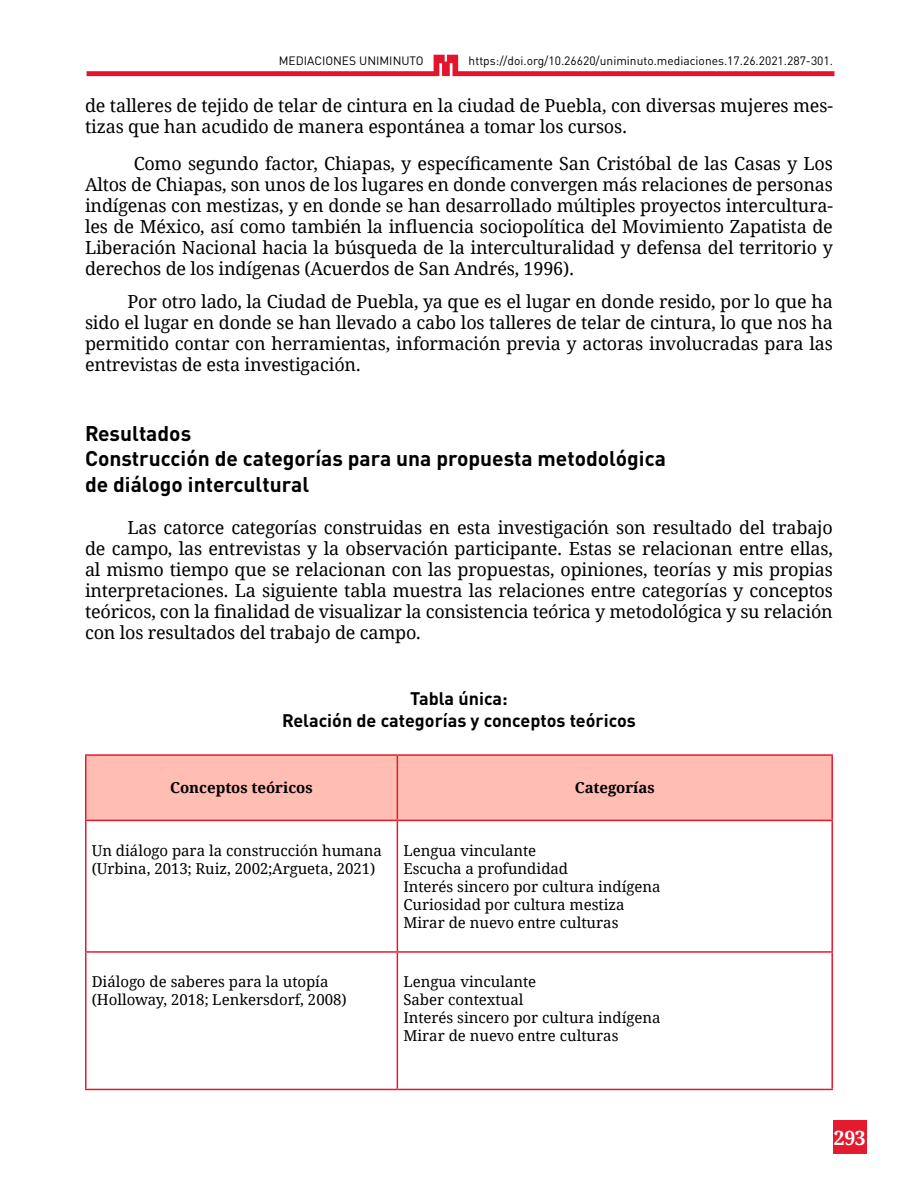
<style>
.page{position:relative;width:918px;height:1188px;background:#fff}
.page>*{position:absolute;margin:0;border:0;box-sizing:border-box;transform-origin:0 0}
.t1{font:700 21px/25.2px "DIN Pro";color:#000}
.t2{font:700 19.5px "Droid Serif";color:#fff}
.t3{font:18px/21px "Droid Serif";letter-spacing:-.01em;color:#000;text-align:justify}
.t4{font:700 18px/21.6px "DIN Pro";color:#000;text-align:center}
.t5{font:15px/18px "Droid Serif";color:#000}
.t6{font:700 15px "Droid Serif";color:#000}
.t7{font:12px "DIN Pro";color:#000}
</style>
<div class="page">
<div style="left:833px;top:1120px;width:34px;height:34px;background:#e51a2f"></div>
<svg style="left:87px;top:55px;width:747px;height:21px"></svg>
<div style="left:86px;top:756px;width:745px;height:64px;background:#ffbdb4"></div>
<hr style="left:85px;top:821px;width:1px;height:130px;background:#e51a2f">
<hr style="left:397px;top:821px;width:1px;height:130px;background:#e51a2f">
<hr style="left:831px;top:821px;width:2px;height:130px;background:#e51a2f">
<hr style="left:397px;top:953px;width:1px;height:136px;background:#e51a2f">
<hr style="left:85px;top:951px;width:312px;height:2px;background:#e51a2f">
<hr style="left:85px;top:953px;width:1px;height:136px;background:#e51a2f">
<hr style="left:397px;top:951px;width:436px;height:2px;background:#e51a2f">
<hr style="left:831px;top:953px;width:2px;height:136px;background:#e51a2f">
<hr style="left:397px;top:756px;width:1px;height:64px;background:#e51a2f">
<hr style="left:85px;top:754px;width:312px;height:2px;background:#e51a2f">
<hr style="left:85px;top:756px;width:1px;height:64px;background:#e51a2f">
<hr style="left:397px;top:754px;width:436px;height:2px;background:#e51a2f">
<hr style="left:831px;top:756px;width:2px;height:64px;background:#e51a2f">
<hr style="left:85px;top:820px;width:312px;height:1px;background:#e51a2f">
<hr style="left:397px;top:820px;width:436px;height:1px;background:#e51a2f">
<hr style="left:85px;top:1089px;width:312px;height:1px;background:#e51a2f">
<hr style="left:397px;top:1089px;width:436px;height:1px;background:#e51a2f">
<p class="t7" style="left:279px;top:51px;width:147px">MEDIACIONES UNIMINUTO</p>
<p class="t7" style="left:469px;top:51px;width:366px">https://doi.org/10.26620/uniminuto.mediaciones.17.26.2021.287-301.</p>
<p class="t3" style="left:85px;top:95px;width:749px">de talleres de tejido de telar de cintura en la ciudad de Puebla, con diversas mujeres mes&shy;tizas que han acudido de manera espontánea a tomar los cursos.</p>
<p class="t3" style="left:85px;top:153px;width:749px;text-indent:49px">Como segundo factor, Chiapas, y específicamente San Cristóbal de las Casas y Los Altos de Chiapas, son unos de los lugares en donde convergen más relaciones de personas indígenas con mestizas, y en donde se han desarrollado múltiples proyectos intercultura&shy;les de México, así como también la influencia sociopolítica del Movimiento Zapatista de Liberación Nacional hacia la búsqueda de la interculturalidad y defensa del territorio y derechos de los indígenas (Acuerdos de San Andrés, 1996).</p>
<p class="t3" style="left:85px;top:291px;width:749px;text-indent:43px">Por otro lado, la Ciudad de Puebla, ya que es el lugar en donde resido, por lo que ha sido el lugar en donde se han llevado a cabo los talleres de telar de cintura, lo que nos ha permitido contar con herramientas, información previa y actoras involucradas para las entrevistas de esta investigación.</p>
<p class="t1" style="left:85px;top:418px;width:582px">Resultados<br>Construcción de categorías para una propuesta metodológica de diálogo intercultural</p>
<p class="t3" style="left:85px;top:517px;width:749px;text-indent:43px">Las catorce categorías construidas en esta investigación son resultado del trabajo de campo, las entrevistas y la observación participante. Estas se relacionan entre ellas, al mismo tiempo que se relacionan con las propuestas, opiniones, teorías y mis propias interpretaciones. La siguiente tabla muestra las relaciones entre categorías y conceptos teóricos, con la finalidad de visualizar la consistencia teórica y metodológica y su relación con los resultados del trabajo de campo.</p>
<p class="t4" style="left:282px;top:686px;width:355px">Tabla única:<br>Relación de categorías y conceptos teóricos</p>
<p class="t6" style="left:170px;top:779px;width:144px">Conceptos teóricos</p>
<p class="t6" style="left:575px;top:779px;width:82px">Categorías</p>
<p class="t5" style="left:92px;top:842px;width:292px">Un diálogo para la construcción humana (Urbina, 2013; Ruiz, 2002;Argueta, 2021)</p>
<p class="t5" style="left:403px;top:842px;width:259px">Lengua vinculante<br>Escucha a profundidad<br>Interés sincero por cultura indígena<br>Curiosidad por cultura mestiza<br>Mirar de nuevo entre culturas</p>
<p class="t5" style="left:92px;top:973px;width:256px">Diálogo de saberes para la utopía (Holloway, 2018; Lenkersdorf, 2008)</p>
<p class="t5" style="left:403px;top:973px;width:259px">Lengua vinculante<br>Saber contextual<br>Interés sincero por cultura indígena<br>Mirar de nuevo entre culturas</p>
<p class="t2" style="left:834px;top:1125px;width:33px">293</p>
</div>
